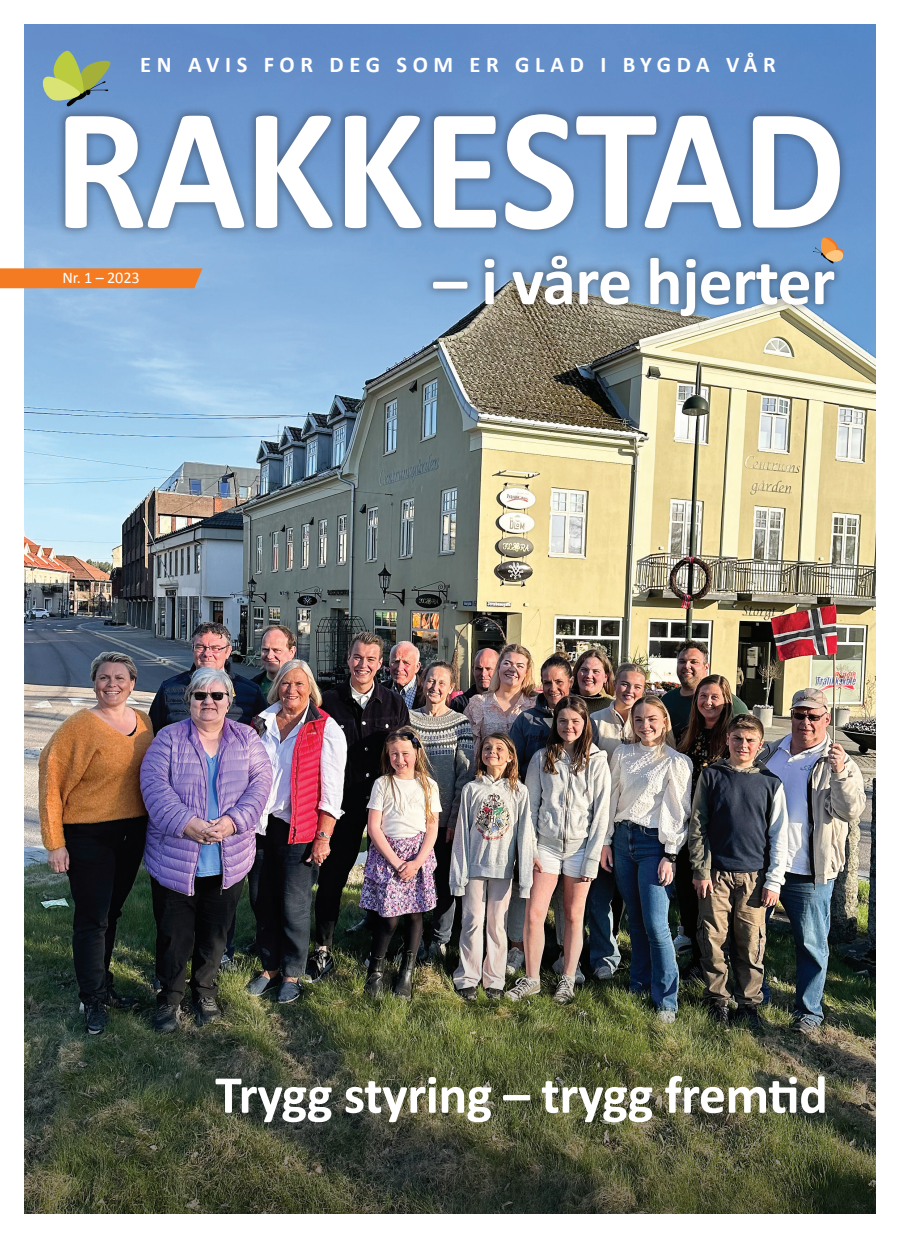
<style>
.page{position:relative;width:900px;height:1240px;background:#fff}
.page>*{position:absolute;margin:0;border:0;box-sizing:border-box;transform-origin:0 0}
.t1{font:700 176.25px "Calibri";letter-spacing:-.01em;color:#fff;scale:.94 1}
.t2{font:700 67.88px "Calibri";letter-spacing:-.01em;color:#fff}
.t3{font:700 53.75px "Calibri";letter-spacing:-.01em;color:#fff}
.t4{font:700 22.5px "Calibri";letter-spacing:.25em;color:#fff}
.t5{font:16.25px "Calibri";letter-spacing:-.01em;color:#fff}
</style>
<div class="page">
<img style="left:24px;top:24px;width:851px;height:820px">
<img style="left:24px;top:844px;width:851px;height:369px">
<div style="left:423px;top:246px;width:420px;height:79px;background:#231f20;opacity:.41"></div>
<div style="left:55px;top:104px;width:794px;height:135px;background:#231f20;opacity:.41"></div>
<div style="left:0;top:268px;width:202px;height:20px;background:#f47b21"></div>
<svg style="left:38px;top:49px;width:75px;height:57px;background:#8aa78e"></svg>
<svg style="left:812px;top:236px;width:32px;height:27px"></svg>
<p class="t4" style="left:140px;top:50px;width:637px">EN AVIS FOR DEG SOM ER GLAD I BYGDA VÅR</p>
<h1 class="t1" style="left:54px;top:56px;width:843px">RAKKESTAD</h1>
<p class="t5" style="left:62px;top:267px;width:79px">Nr. 1 – 2023</p>
<h2 class="t2" style="left:433px;top:238px;width:403px">– i våre hjerter</h2>
<h3 class="t3" style="left:215px;top:1060px;width:614px">Trygg styring – trygg fremtid</h3>
</div>
